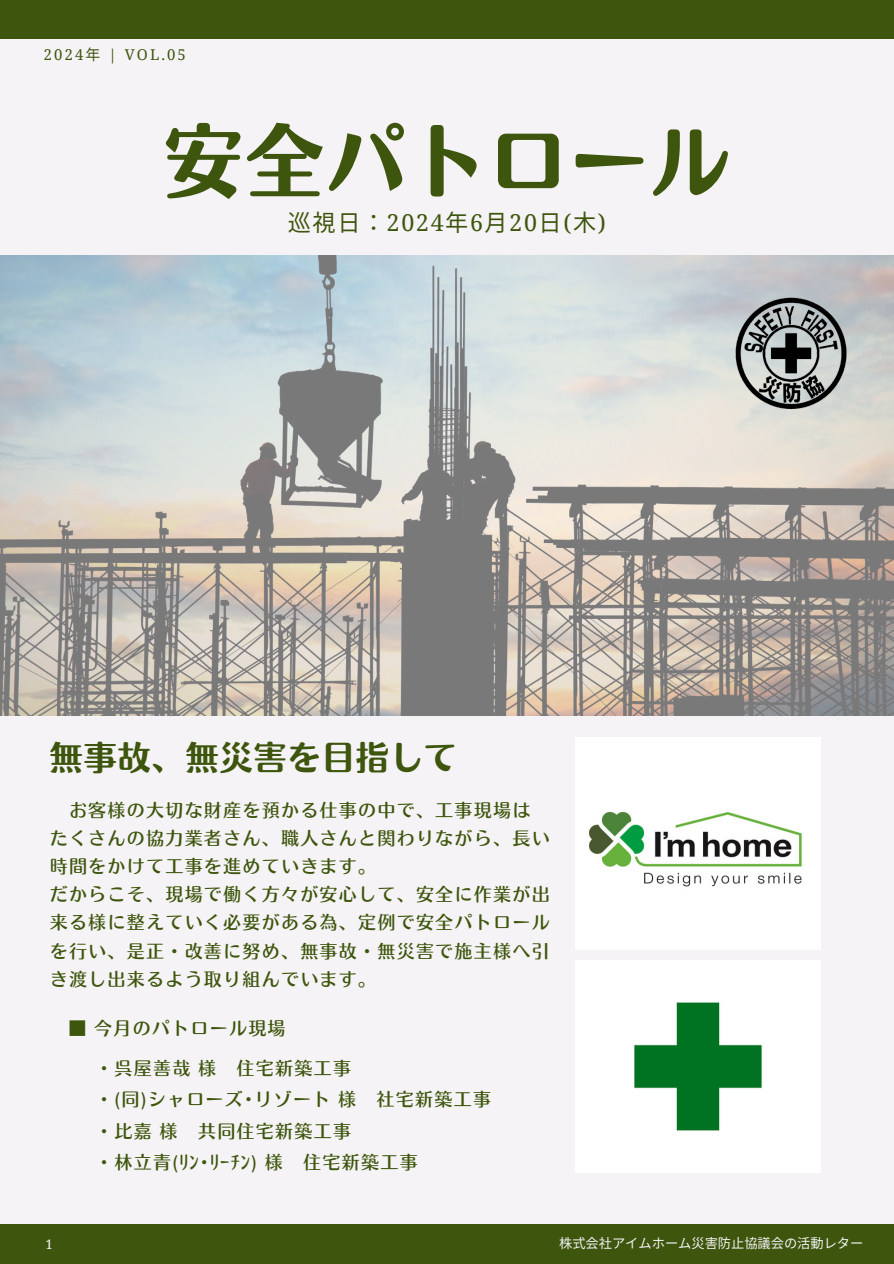
<style>
.page{position:relative;width:894px;height:1264px;background:#fff}
.page>*{position:absolute;margin:0;border:0;box-sizing:border-box;transform-origin:0 0}
.t1{font:79.35px "Motoya Ma Aporo Std W6";letter-spacing:.02em;color:#3d550c}
.t2{font:33px "Motoya Ma Aporo Std W6";letter-spacing:.03em;color:#3d550c}
.t3{font:23.1px "Noto Serif";letter-spacing:.07em;color:#3d550c}
.t4{font:18px/28.2px "Motoya Ma Aporo Std W4";letter-spacing:.07em;color:#3d550c}
.t5{font:14.85px "Noto Serif";letter-spacing:.14em;color:#3d550c}
.t6{font:13.2px "Noto Sans CJ Ksc";color:#f5f3f5}
.t7{font:13.2px "Noto Serif";color:#f5f3f5}
.s1{font-family:"Noto Sans CJ Ksc"}
</style>
<div class="page">
<div style="left:0;top:0;width:893px;height:1263px;background:#f5f3f5"></div>
<img style="left:0;top:255px;width:893px;height:460px">
<div style="left:0;top:1223px;width:893px;height:40px;background:#3d550c"></div>
<div style="left:0;top:0;width:893px;height:39px;background:#3d550c"></div>
<img style="left:575px;top:738px;width:244px;height:211px">
<img style="left:575px;top:960px;width:244px;height:212px">
<img style="left:730px;top:295px;width:121px;height:122px">
<h4 class="t5" style="left:44px;top:44px;width:143px">2024<span class="s1">年</span> | VOL.05</h4>
<h1 class="t1" style="left:164px;top:121px;width:567px">安全パトロール</h1>
<h3 class="t3" style="left:288px;top:206px;width:319px"><span class="s1">巡視日：</span> 2024<span class="s1">年</span>6<span class="s1">月</span> 20<span class="s1">日</span> (<span class="s1">木</span>)</h3>
<h2 class="t2" style="left:50px;top:740px;width:408px">無事故、無災害を目指して</h2>
<p class="t4" style="left:50px;top:795px;width:501px;text-indent:19px">お客様の大切な財産を預かる仕事の中で、工事現場はたくさんの協力業者さん、職人さんと関わりながら、長い時間をかけて工事を進めていきます。<br>だからこそ、現場で働く方々が安心して、安全に作業が出来る様に整えていく必要がある為、定例で安全パトロールを行い、是正・改善に努め、無事故・無災害で施主様へ引き渡し出来るよう取り組んでいます。</p>
<h4 class="t4" style="left:68px;top:1013px;width:219px">■ 今月のパトロール現場</h4>
<h4 class="t4" style="left:95px;top:1053px;width:257px">・呉屋善哉様 住宅新築工事</h4>
<h4 class="t4" style="left:95px;top:1085px;width:397px">・(同)シャローズ･リゾート様 社宅新築工事</h4>
<p class="t4" style="left:95px;top:1116px;width:257px">・比嘉様 共同住宅新築工事</p>
<p class="t4" style="left:95px;top:1147px;width:324px">・林立青(ﾘﾝ･ﾘｰﾁﾝ) 様 住宅新築工事</p>
<h4 class="t7" style="left:46px;top:1234px;width:9px">1</h4>
<h4 class="t6" style="left:559px;top:1232px;width:306px">株式会社アイムホーム災害防止協議会の活動レター</h4>
</div>
